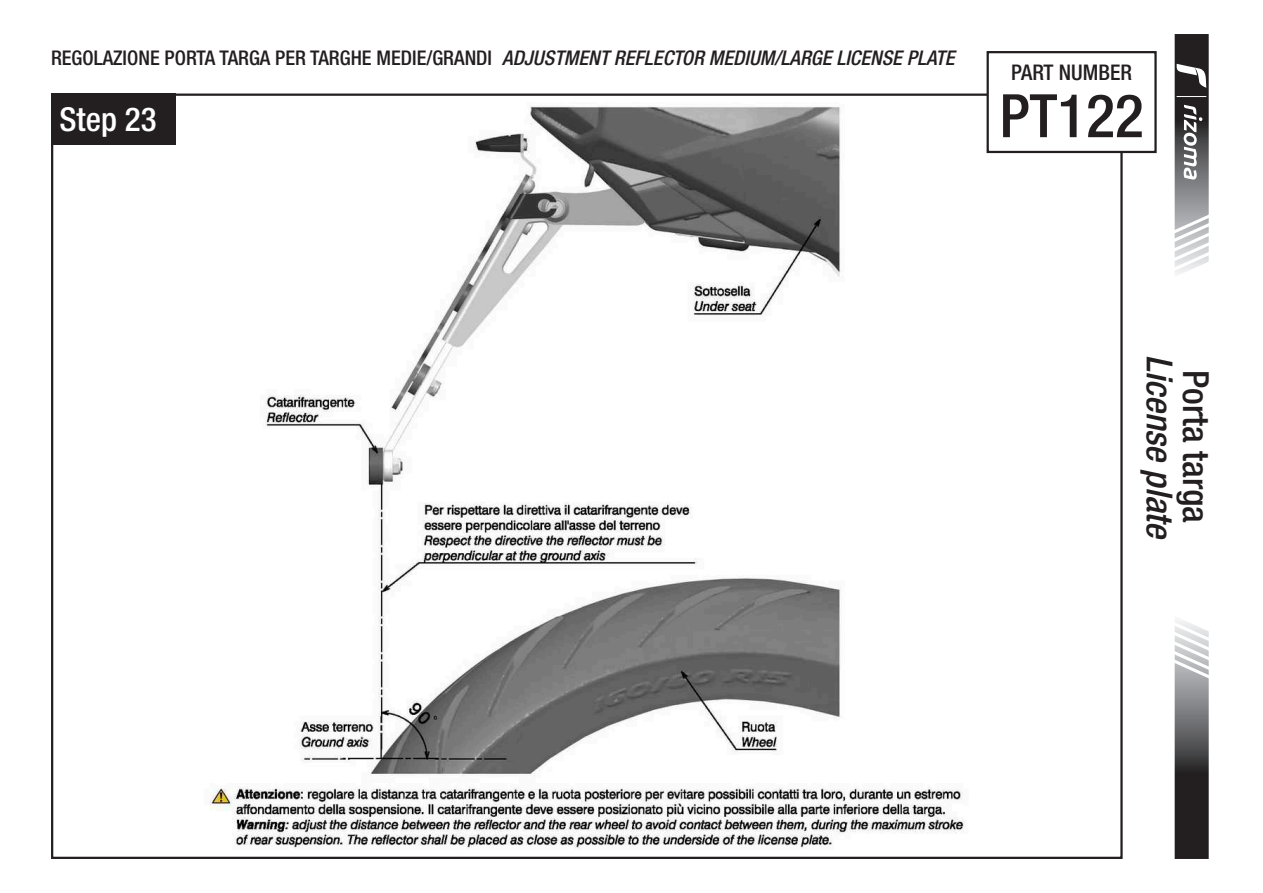
<style>
.page{position:relative;width:1263px;height:893px;background:#fff}
.page>*{position:absolute;margin:0;border:0;box-sizing:border-box;transform-origin:0 0}
.t1{font:500 condensed 60px "Helvetica Neue LT Std";color:#231f20}
.t2{font:italic 500 condensed 36px "Helvetica Neue LT Std";color:#231f20}
.t3{font:500 condensed 36px "Helvetica Neue LT Std";color:#231f20}
.t4{font:500 condensed 33px "Helvetica Neue LT Std";color:#fff}
.t5{font:500 condensed 21.6px "Helvetica Neue LT Std";color:#231f20}
.t6{font:italic 500 condensed 20.4px "Helvetica Neue LT Std";color:#231f20}
.s1{font-style:normal}
</style>
<div class="page">
<img style="left:209px;top:103px;width:755px;height:746px">
<div style="left:51px;top:94px;width:124px;height:51px;background:#231f20"></div>
<svg style="left:1174px;top:620px;width:35px;height:239px"></svg>
<svg style="left:1174px;top:34px;width:35px;height:240px"></svg>
<div style="left:986px;top:51px;width:171px;height:102px;border:2px solid #231f20"></div>
<p class="t6" style="left:51px;top:46px;width:905px"><span class="s1">REGOLAZIONE PORTA TARGA PER TARGHE MEDIE/GRANDI</span> ADJUSTMENT REFLECTOR MEDIUM/LARGE LICENSE PLATE</p>
<h3 class="t4" style="left:60px;top:99px;width:99px">Step 23</h3>
<p class="t5" style="left:1011px;top:59px;width:122px">PART NUMBER</p>
<h1 class="t1" style="left:999px;top:80px;width:146px">PT122</h1>
<h2 class="t2" style="left:1181px;top:355px;width:187px;rotate:90deg">License plate</h2>
<h2 class="t3" style="left:1217px;top:370px;width:155px;rotate:90deg">Porta targa</h2>
</div>
